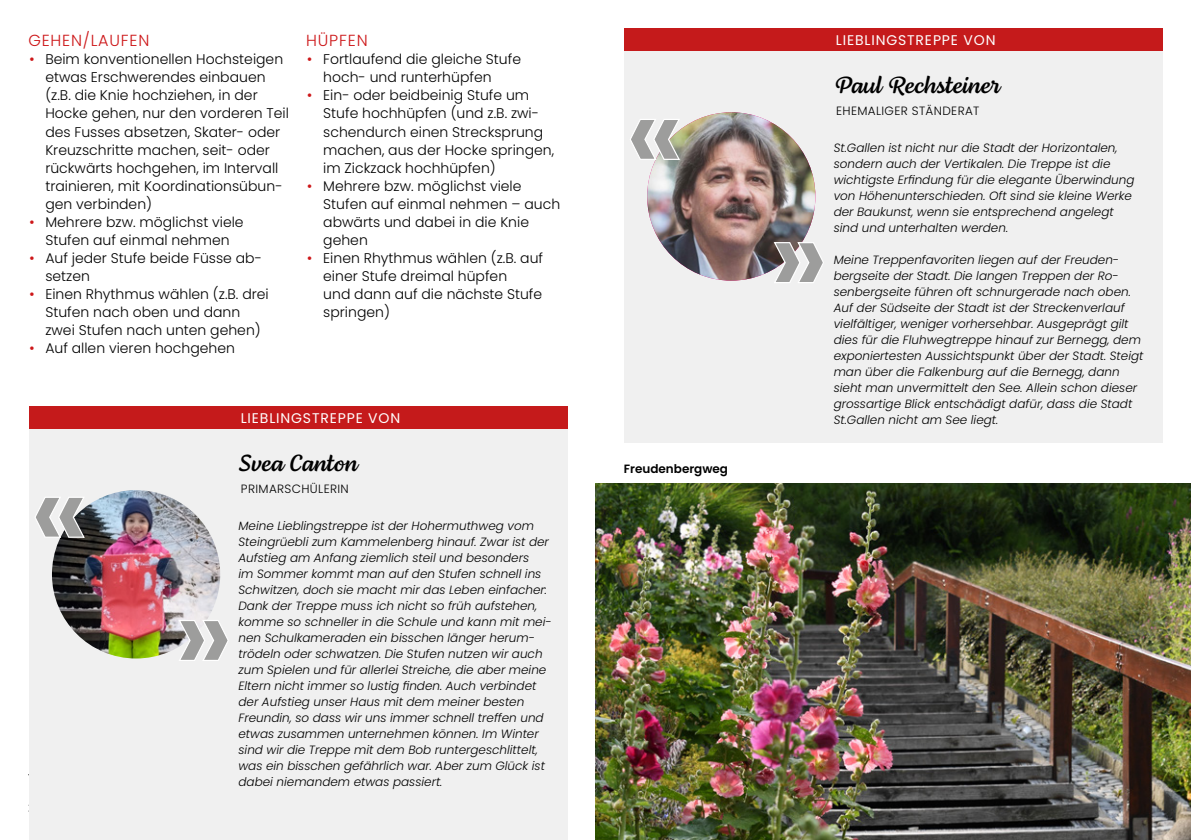
<style>
.page{position:relative;width:1191px;height:840px;background:#fff}
.page>*{position:absolute;margin:0;border:0;box-sizing:border-box;transform-origin:0 0}
.t1{font:24px "Lemongrass Script";color:#000}
.t2{font:300 16px "Poppins";letter-spacing:.05em;color:#cd1719}
.t3{font:300 14px/18px "Poppins";color:#000}
.t4{font:14px "Poppins";letter-spacing:.06em;color:#fff}
.t5{font:italic 300 12px/16px "Poppins";color:#000}
.t6{font:300 12px "Poppins";letter-spacing:.03em;color:#000}
.t7{font:600 12px "Poppins";color:#000}
.s1{font-family:"Arial";color:#cd1719}
</style>
<div class="page">
<img style="left:595px;top:483px;width:596px;height:356px">
<hr style="left:28px;top:774px;width:539px;height:1px;background:#000">
<div style="left:29px;top:424px;width:538px;height:415px;background:#f0f0f0"></div>
<div style="left:29px;top:406px;width:538px;height:22px;background:#c51a1b"></div>
<img style="left:52px;top:490px;width:168px;height:168px;border-radius:84px">
<svg style="left:177px;top:619px;width:51px;height:42px"></svg>
<svg style="left:35px;top:497px;width:51px;height:41px"></svg>
<div style="left:624px;top:51px;width:538px;height:391px;background:#f0f0f0"></div>
<div style="left:624px;top:28px;width:538px;height:23px;background:#c51a1b"></div>
<img style="left:647px;top:112px;width:168px;height:168px;border-radius:84px">
<svg style="left:772px;top:241px;width:52px;height:42px"></svg>
<svg style="left:630px;top:119px;width:51px;height:42px"></svg>
<h2 class="t2" style="left:28px;top:31px;width:122px">GEHEN/LAUFEN</h2>
<p class="t3" style="left:45px;top:51px;width:245px;text-indent:-17px"><span class="s1">•</span> Beim konventionellen Hochsteigen etwas Erschwerendes einbauen (z.B. die Knie hochziehen, in der<br>Hocke gehen, nur den vorderen Teil des Fusses absetzen, Skater- oder<br>Kreuzschritte machen, seit- oder rückwärts hochgehen, im Intervall trainieren, mit Koordinationsübun&shy;gen verbinden)</p>
<p class="t3" style="left:28px;top:213px;width:217px;text-align:center"><span class="s1">•</span> Mehrere bzw. möglichst viele<br>Stufen auf einmal nehmen</p>
<p class="t3" style="left:45px;top:249px;width:216px;text-indent:-17px"><span class="s1">•</span> Auf jeder Stufe beide Füsse ab&shy;setzen</p>
<p class="t3" style="left:45px;top:285px;width:225px;text-indent:-17px"><span class="s1">•</span> Einen Rhythmus wählen (z.B. drei<br>Stufen nach oben und dann zwei Stufen nach unten gehen)</p>
<p class="t3" style="left:28px;top:339px;width:208px"><span class="s1">•</span> Auf allen vieren hochgehen</p>
<h2 class="t2" style="left:306px;top:31px;width:63px">HÜPFEN</h2>
<p class="t3" style="left:323px;top:51px;width:199px;text-indent:-17px"><span class="s1">•</span> Fortlaufend die gleiche Stufe hoch- und runterhüpfen</p>
<p class="t3" style="left:323px;top:87px;width:232px;text-indent:-17px"><span class="s1">•</span> Ein- oder beidbeinig Stufe um<br>Stufe hochhüpfen (und z.B. zwi&shy;schendurch einen Strecksprung machen, aus der Hocke springen, im Zickzack hochhüpfen)</p>
<p class="t3" style="left:323px;top:177px;width:238px;text-indent:-17px"><span class="s1">•</span> Mehrere bzw. möglichst viele<br>Stufen auf einmal nehmen – auch abwärts und dabei in die Knie gehen</p>
<p class="t3" style="left:323px;top:249px;width:221px;text-indent:-17px"><span class="s1">•</span> Einen Rhythmus wählen (z.B. auf einer Stufe dreimal hüpfen<br>und dann auf die nächste Stufe springen)</p>
<p class="t4" style="left:241px;top:409px;width:161px">LIEBLINGSTREPPE VON</p>
<h1 class="t1" style="left:238px;top:448px;width:120px">Svea Canton</h1>
<p class="t6" style="left:241px;top:481px;width:109px">PRIMARSCHÜLERIN</p>
<p class="t5" style="left:238px;top:517px;width:315px">Meine Lieblingstreppe ist der Hohermuthweg vom Steingrüebli zum Kammelenberg hinauf. Zwar ist der Aufstieg am Anfang ziemlich steil und besonders<br>im Sommer kommt man auf den Stufen schnell ins Schwitzen, doch sie macht mir das Leben einfacher:<br>Dank der Treppe muss ich nicht so früh aufstehen, komme so schneller in die Schule und kann mit mei&shy;nen Schulkameraden ein bisschen länger herum&shy;trödeln oder schwatzen. Die Stufen nutzen wir auch zum Spielen und für allerlei Streiche, die aber meine Eltern nicht immer so lustig finden. Auch verbindet der Aufstieg unser Haus mit dem meiner besten Freundin, so dass wir uns immer schnell treffen und etwas zusammen unternehmen können. Im Winter sind wir die Treppe mit dem Bob runtergeschlittelt, was ein bisschen gefährlich war. Aber zum Glück ist dabei niemandem etwas passiert.</p>
<p class="t7" style="left:624px;top:462px;width:106px">Freudenbergweg</p>
<p class="t4" style="left:836px;top:32px;width:161px">LIEBLINGSTREPPE VON</p>
<h1 class="t1" style="left:833px;top:71px;width:168px">Paul Rechsteiner</h1>
<p class="t6" style="left:836px;top:104px;width:145px">EHEMALIGER STÄNDERAT</p>
<p class="t5" style="left:833px;top:140px;width:302px">St.Gallen ist nicht nur die Stadt der Horizontalen, sondern auch der Vertikalen. Die Treppe ist die wichtigste Erfindung für die elegante Überwindung von Höhenunterschieden. Oft sind sie kleine Werke der Baukunst, wenn sie entsprechend angelegt sind und unterhalten werden.</p>
<p class="t5" style="left:833px;top:252px;width:311px">Meine Treppenfavoriten liegen auf der Freuden&shy;bergseite der Stadt. Die langen Treppen der Ro&shy;senbergseite führen oft schnurgerade nach oben.<br>Auf der Südseite der Stadt ist der Streckenverlauf vielfältiger, weniger vorhersehbar. Ausgeprägt gilt dies für die Fluhwegtreppe hinauf zur Bernegg, dem exponiertesten Aussichtspunkt über der Stadt. Steigt man über die Falkenburg auf die Bernegg, dann sieht man unvermittelt den See. Allein schon dieser grossartige Blick entschädigt dafür, dass die Stadt St.Gallen nicht am See liegt.</p>
</div>
